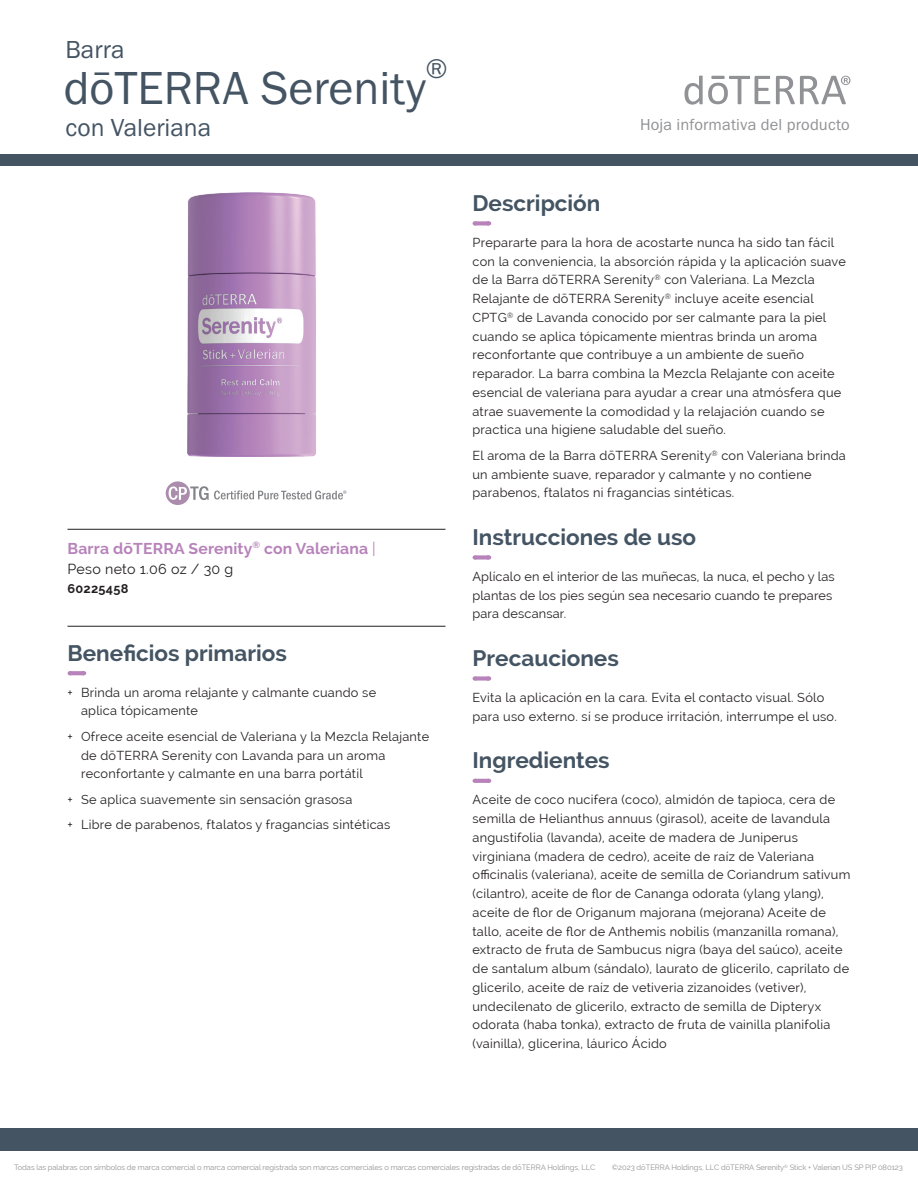
<style>
.page{position:relative;width:918px;height:1188px;background:#fff}
.page>*{position:absolute;margin:0;border:0;box-sizing:border-box;transform-origin:0 0}
.t1{font:48px "Franklin Gothic URW Boo";color:#445463}
.t2{font:28.05px "Franklin Gothic URW Boo";color:#445463}
.t3{font:25.5px "Franklin Gothic URW Boo";color:#445463}
.t4{font:700 22.5px "Raleway";color:#445463}
.t5{font:16.5px "Franklin Gothic URW Boo";letter-spacing:.005em;color:#919295}
.t6{font:700 15.75px "Raleway";letter-spacing:.01em;color:#b783ba}
.t7{font:14.25px "Raleway";letter-spacing:.02em;color:#231f20}
.t8{font:12.75px/18.8px "Raleway";letter-spacing:.02em;color:#231f20}
.t9{font:700 12.75px "Raleway";letter-spacing:.02em;color:#231f20}
.t10{font:7.65px "Raleway";letter-spacing:-.01em;color:#919295}
.s1{font-weight:400}
</style>
<div class="page">
<div style="left:0;top:155px;width:918px;height:11px;background:#445463"></div>
<div style="left:0;top:1128px;width:918px;height:23px;background:#445463"></div>
<svg style="left:776px;top:76px;width:74px;height:28px"></svg>
<svg style="left:684px;top:76px;width:86px;height:29px"></svg>
<svg style="left:166px;top:481px;width:180px;height:24px"></svg>
<svg style="left:475px;top:221px;width:14px;height:4px"></svg>
<svg style="left:475px;top:555px;width:14px;height:5px"></svg>
<svg style="left:475px;top:676px;width:14px;height:5px"></svg>
<svg style="left:475px;top:779px;width:14px;height:4px"></svg>
<hr style="left:68px;top:529px;width:378px;height:1px;background:#231f20">
<hr style="left:68px;top:626px;width:378px;height:1px;background:#231f20">
<svg style="left:70px;top:671px;width:14px;height:4px"></svg>
<img style="left:188px;top:193px;width:128px;height:264px">
<h3 class="t3" style="left:66px;top:33px;width:61px">Barra</h3>
<h1 class="t1" style="left:64px;top:59px;width:364px">dōTERRA Serenity</h1>
<h2 class="t2" style="left:426px;top:51px;width:23px">®</h2>
<h3 class="t3" style="left:66px;top:111px;width:147px">con Valeriana</h3>
<p class="t6" style="left:68px;top:539px;width:310px">Barra dōTERRA Serenity<sup>®</sup> con Valeriana <span class="s1">|</span></p>
<p class="t7" style="left:68px;top:561px;width:167px">Peso neto 1.06 oz / 30 g</p>
<p class="t9" style="left:68px;top:581px;width:62px">60225458</p>
<h3 class="t4" style="left:68px;top:640px;width:221px">Beneficios primarios</h3>
<p class="t8" style="left:81px;top:683px;width:297px;text-indent:-14px">+ Brinda un aroma relajante y calmante cuando se aplica tópicamente</p>
<p class="t8" style="left:81px;top:727px;width:350px;text-indent:-14px">+ Ofrece aceite esencial de Valeriana y la Mezcla Relajante de dōTERRA Serenity con Lavanda para un aroma reconfortante y calmante en una barra portátil</p>
<p class="t8" style="left:68px;top:787px;width:324px;line-height:25.5px">+ Se aplica suavemente sin sensación grasosa<br>+ Libre de parabenos, ftalatos y fragancias sintéticas</p>
<p class="t5" style="left:640px;top:114px;width:211px">Hoja informativa del producto</p>
<h3 class="t4" style="left:472px;top:190px;width:129px">Descripción</h3>
<p class="t8" style="left:472px;top:233px;width:375px">Prepararte para la hora de acostarte nunca ha sido tan fácil con la conveniencia, la absorción rápida y la aplicación suave de la Barra dōTERRA Serenity<sup>®</sup> con Valeriana. La Mezcla Relajante de dōTERRA Serenity<sup>®</sup> incluye aceite esencial CPTG<sup>®</sup> de Lavanda conocido por ser calmante para la piel cuando se aplica tópicamente mientras brinda un aroma reconfortante que contribuye a un ambiente de sueño reparador. La barra combina la Mezcla Relajante con aceite esencial de valeriana para ayudar a crear una atmósfera que atrae suavemente la comodidad y la relajación cuando se practica una higiene saludable del sueño.</p>
<p class="t8" style="left:472px;top:446px;width:375px">El aroma de la Barra dōTERRA Serenity<sup>®</sup> con Valeriana brinda un ambiente suave, reparador y calmante y no contiene parabenos, ftalatos ni fragancias sintéticas.</p>
<h3 class="t4" style="left:472px;top:524px;width:225px">Instrucciones de uso</h3>
<p class="t8" style="left:472px;top:567px;width:364px">Aplícalo en el interior de las muñecas, la nuca, el pecho y las plantas de los pies según sea necesario cuando te prepares para descansar.</p>
<h3 class="t4" style="left:472px;top:645px;width:148px">Precauciones</h3>
<p class="t8" style="left:472px;top:688px;width:366px">Evita la aplicación en la cara. Evita el contacto visual. Sólo para uso externo. sí se produce irritación, interrumpe el uso.</p>
<h3 class="t4" style="left:472px;top:748px;width:139px">Ingredientes</h3>
<p class="t8" style="left:472px;top:790px;width:380px">Aceite de coco nucifera (coco), almidón de tapioca, cera de semilla de Helianthus annuus (girasol), aceite de lavandula angustifolia (lavanda), aceite de madera de Juniperus virginiana (madera de cedro), aceite de raíz de Valeriana officinalis (valeriana), aceite de semilla de Coriandrum sativum (cilantro), aceite de flor de Cananga odorata (ylang ylang), aceite de flor de Origanum majorana (mejorana) Aceite de tallo, aceite de flor de Anthemis nobilis (manzanilla romana), extracto de fruta de Sambucus nigra (baya del saúco), aceite de santalum album (sándalo), laurato de glicerilo, caprilato de glicerilo, aceite de raíz de vetiveria zizanoides (vetiver), undecilenato de glicerilo, extracto de semilla de Dipteryx odorata (haba tonka), extracto de fruta de vainilla planifolia (vainilla), glicerina, láurico Ácido</p>
<p class="t10" style="left:14px;top:1163px;width:583px">Todas las palabras con símbolos de marca comercial o marca comercial registrada son marcas comerciales o marcas comerciales registradas de dōTERRA Holdings, LLC</p>
<p class="t10" style="left:612px;top:1163px;width:292px">©2023 dōTERRA Holdings, LLC dōTERRA Serenity<sup>®</sup> Stick + Valerian US SP PIP 080123</p>
</div>
